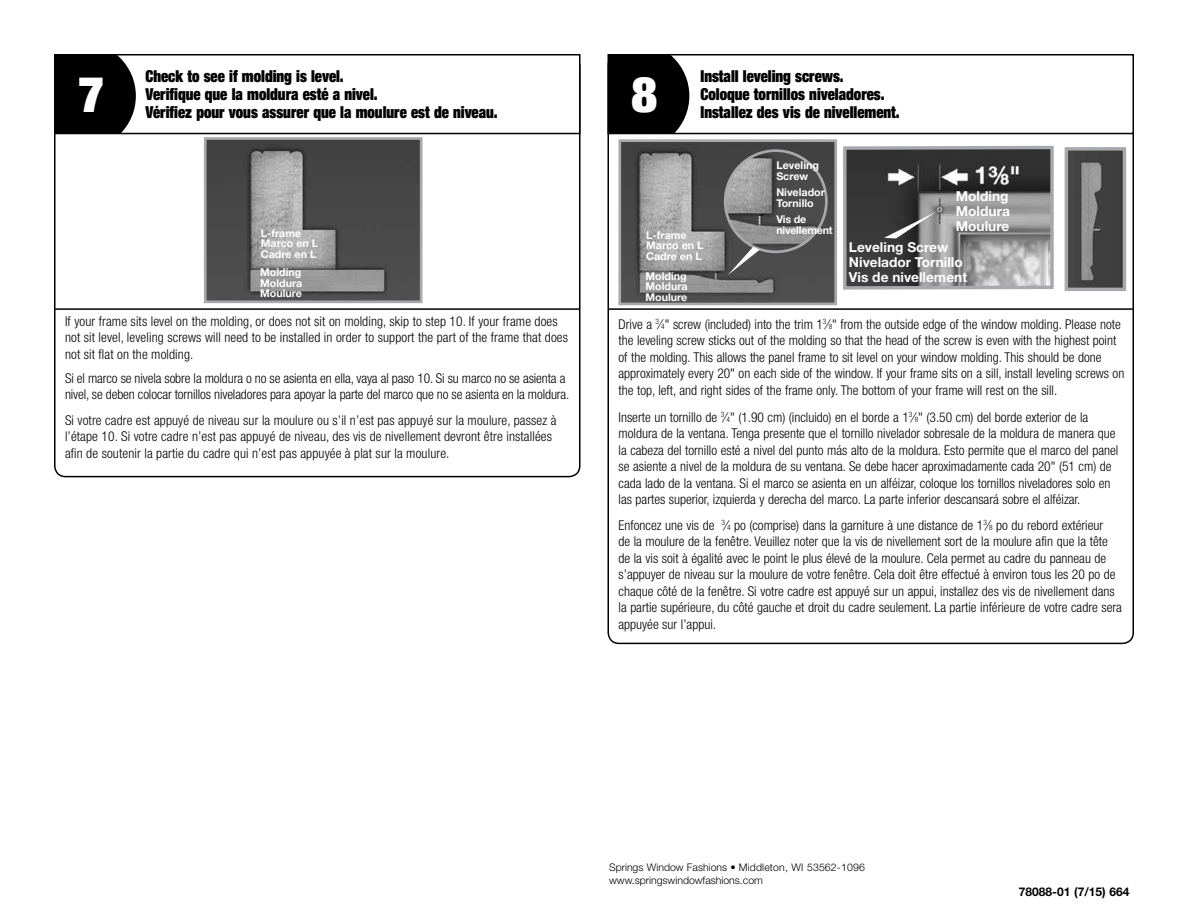
<style>
.page{position:relative;width:1188px;height:918px;background:#fff}
.page>*{position:absolute;margin:0;border:0;box-sizing:border-box;transform-origin:0 0}
.t1{font:900 condensed 49.5px "Helvetica Neue LT Std";color:#fff}
.t2{font:900 condensed 16.5px "Helvetica Neue LT Std";color:#000;scale:.9 1}
.t3{font:700 13.65px "Helvetica Neue LT Std";color:#fff}
.t4{font:300 condensed 13.5px/16.5px "Helvetica Neue LT Std";color:#000}
.t5{font:700 12px "Helvetica Neue LT Std";color:#000}
.t6{font:700 10.65px/10.6px "Helvetica Neue LT Std";color:#fff}
.t7{font:700 10.65px/10.6px "Helvetica Neue LT Std";letter-spacing:-.02em;color:#fff}
.t8{font:300 10.5px/12.6px "Helvetica Neue LT Std";color:#000}
.s1{font-size:7.35px}
</style>
<div class="page">
<div style="left:57px;top:57px;width:79px;height:74px;background:#000"></div>
<div style="left:54px;top:54px;width:526px;height:80px;border:2px solid #000"></div>
<hr style="left:55px;top:308px;width:524px;height:2px;background:#000">
<div style="left:611px;top:57px;width:78px;height:74px;background:#000"></div>
<div style="left:608px;top:54px;width:526px;height:80px;border:2px solid #000"></div>
<hr style="left:609px;top:308px;width:524px;height:2px;background:#000">
<img style="left:208px;top:141px;width:211px;height:158px">
<div style="left:204px;top:137px;width:219px;height:166px;border:3px solid #a7a9ac"></div>
<img style="left:622px;top:143px;width:211px;height:158px">
<div style="left:618px;top:139px;width:219px;height:166px;border:3px solid #a7a9ac"></div>
<img style="left:725px;top:151px;width:101px;height:101px;border-radius:51px">
<div style="left:724px;top:149px;width:104px;height:104px;border:3px solid #a7a9ac;border-radius:50%"></div>
<svg style="left:728px;top:247px;width:32px;height:28px"></svg>
<img style="left:1069px;top:151px;width:53px;height:136px">
<div style="left:1065px;top:147px;width:61px;height:144px;border:3px solid #a7a9ac"></div>
<svg style="left:843px;top:145px;width:211px;height:145px;background:#6f6f6f"></svg>
<h1 class="t1" style="left:78px;top:62px;width:27px">7</h1>
<p class="t2" style="left:146px;top:66px;width:222px">Check to see if molding is level.</p>
<p class="t2" style="left:701px;top:66px;width:161px">Install leveling screws.</p>
<h1 class="t1" style="left:632px;top:62px;width:27px">8</h1>
<p class="t2" style="left:146px;top:84px;width:260px">Verifique que la moldura esté a nivel.</p>
<p class="t2" style="left:701px;top:84px;width:206px">Coloque tornillos niveladores.</p>
<p class="t2" style="left:146px;top:102px;width:393px">Vérifiez pour vous assurer que la moulure est de niveau.</p>
<p class="t2" style="left:701px;top:102px;width:223px">Installez des vis de nivellement.</p>
<p class="t6" style="left:261px;top:227px;width:42px">L-frame</p>
<p class="t6" style="left:646px;top:229px;width:42px">L-frame</p>
<p class="t6" style="left:260px;top:267px;width:43px">Molding</p>
<p class="t6" style="left:646px;top:270px;width:43px">Molding</p>
<p class="t6" style="left:261px;top:238px;width:59px">Marco en L</p>
<p class="t6" style="left:646px;top:240px;width:59px">Marco en L</p>
<p class="t6" style="left:260px;top:277px;width:44px">Moldura</p>
<p class="t6" style="left:646px;top:281px;width:44px">Moldura</p>
<p class="t6" style="left:261px;top:248px;width:57px">Cadre en L</p>
<p class="t6" style="left:646px;top:250px;width:57px">Cadre en L</p>
<p class="t6" style="left:260px;top:288px;width:43px">Moulure</p>
<p class="t6" style="left:646px;top:291px;width:43px">Moulure</p>
<p class="t6" style="left:776px;top:160px;width:44px">Leveling<br>Screw</p>
<p class="t6" style="left:776px;top:187px;width:50px">Nivelador<br>Tornillo</p>
<p class="t7" style="left:776px;top:214px;width:58px">Vis de nivellement</p>
<p class="t3" style="left:956px;top:187px;width:54px">Molding</p>
<p class="t3" style="left:956px;top:202px;width:56px">Moldura</p>
<p class="t3" style="left:849px;top:239px;width:101px">Leveling Screw</p>
<p class="t3" style="left:956px;top:217px;width:55px">Moulure</p>
<p class="t3" style="left:849px;top:254px;width:115px">Nivelador Tornillo</p>
<p class="t3" style="left:849px;top:269px;width:120px">Vis de nivellement</p>
<p class="t4" style="left:65px;top:312px;width:504px">If your frame sits level on the molding, or does not sit on molding, skip to step 10. If your frame does not sit level, leveling screws will need to be installed in order to support the part of the frame that does not sit flat on the molding.</p>
<p class="t4" style="left:619px;top:315px;width:507px">Drive a <sup>3</sup>⁄<span class="s1">4</span>" screw (included) into the trim 1<sup>3</sup>⁄<span class="s1">8</span>" from the outside edge of the window molding. Please note the leveling screw sticks out of the molding so that the head of the screw is even with the highest point of the molding. This allows the panel frame to sit level on your window molding. This should be done approximately every 20" on each side of the window. If your frame sits on a sill, install leveling screws on the top, left, and right sides of the frame only. The bottom of your frame will rest on the sill.</p>
<p class="t4" style="left:65px;top:369px;width:506px">Si el marco se nivela sobre la moldura o no se asienta en ella, vaya al paso 10. Si su marco no se asienta a nivel, se deben colocar tornillos niveladores para apoyar la parte del marco que no se asienta en la moldura.</p>
<p class="t4" style="left:65px;top:411px;width:493px">Si votre cadre est appuyé de niveau sur la moulure ou s’il n’est pas appuyé sur la moulure, passez à l’étape 10. Si votre cadre n’est pas appuyé de niveau, des vis de nivellement devront être installées afin de soutenir la partie du cadre qui n’est pas appuyée à plat sur la moulure.</p>
<p class="t4" style="left:619px;top:408px;width:501px">Inserte un tornillo de <sup>3</sup>⁄<span class="s1">4</span>" (1.90 cm) (incluido) en el borde a 1<sup>3</sup>⁄<span class="s1">8</span>" (3.50 cm) del borde exterior de la moldura de la ventana. Tenga presente que el tornillo nivelador sobresale de la moldura de manera que la cabeza del tornillo esté a nivel del punto más alto de la moldura. Esto permite que el marco del panel se asiente a nivel de la moldura de su ventana. Se debe hacer aproximadamente cada 20" (51 cm) de cada lado de la ventana. Si el marco se asienta en un alféizar, coloque los tornillos niveladores solo en las partes superior, izquierda y derecha del marco. La parte inferior descansará sobre el alféizar.</p>
<p class="t4" style="left:619px;top:516px;width:505px">Enfoncez une vis de <sup>3</sup>⁄<span class="s1">4</span> po (comprise) dans la garniture à une distance de 1<sup>3</sup>⁄<span class="s1">8</span> po du rebord extérieur<br>de la moulure de la fenêtre. Veuillez noter que la vis de nivellement sort de la moulure afin que la tête de la vis soit à égalité avec le point le plus élevé de la moulure. Cela permet au cadre du panneau de s’appuyer de niveau sur la moulure de votre fenêtre. Cela doit être effectué à environ tous les 20 po de chaque côté de la fenêtre. Si votre cadre est appuyé sur un appui, installez des vis de nivellement dans la partie supérieure, du côté gauche et droit du cadre seulement. La partie inférieure de votre cadre sera appuyée sur l’appui.</p>
<p class="t8" style="left:609px;top:861px;width:257px">Springs Window Fashions • Middleton, WI 53562-1096 www.springswindowfashions.com</p>
<p class="t5" style="left:1019px;top:885px;width:112px">78088-01 (7/15) 664</p>
</div>
